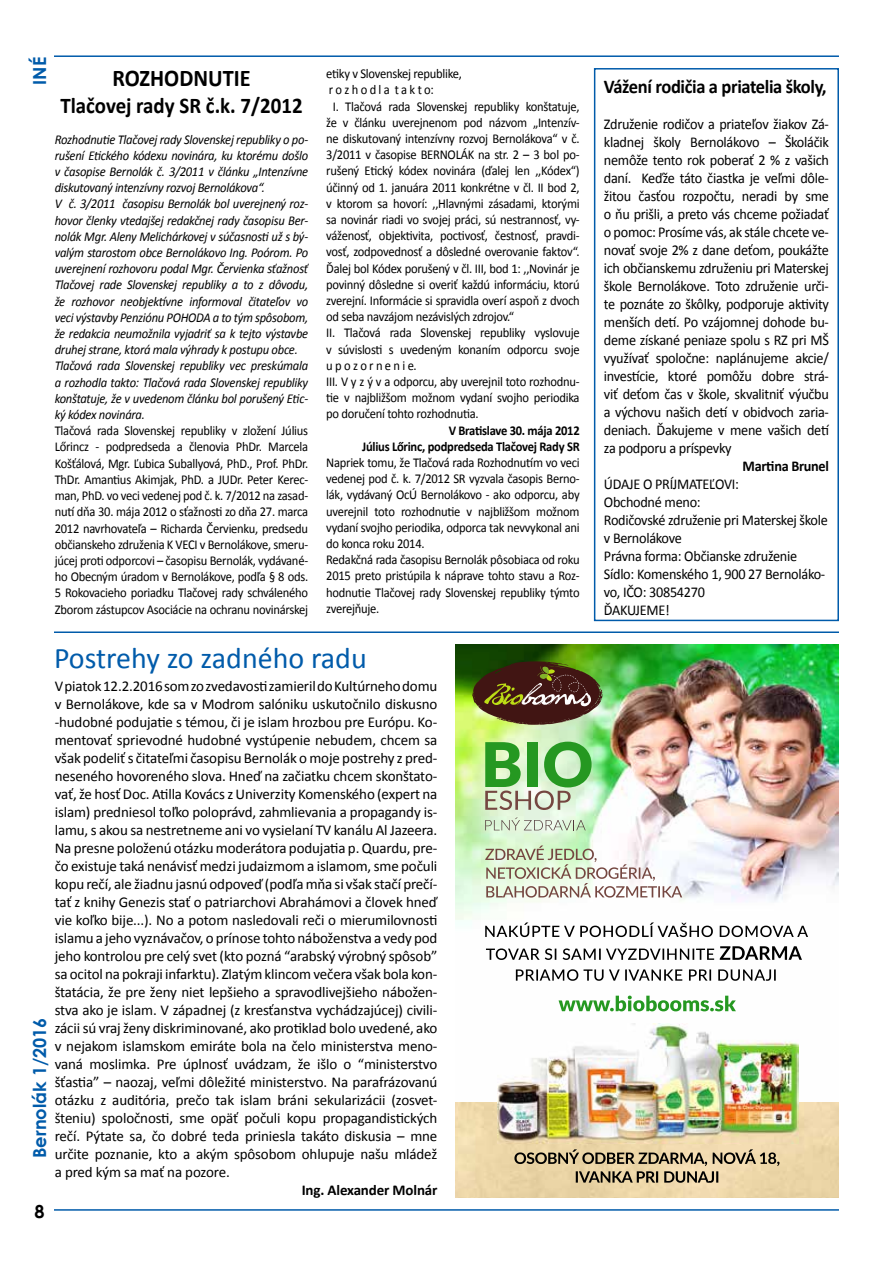
<style>
.page{position:relative;width:893px;height:1263px;background:#fff}
.page>*{position:absolute;margin:0;border:0;box-sizing:border-box;transform-origin:0 0}
.t1{font:30px "Calibri";color:#005baa}
.t2{font:700 24px "Calibri";color:#000;scale:.93 1}
.t3{font:700 22.5px "Calibri";color:#000;scale:.93 1}
.t4{font:700 19.5px "Calibri";letter-spacing:-.02em;color:#000;scale:.95 1}
.t5{font:700 18px "Century Gothic";color:#005baa}
.t6{font:700 18px "Century Gothic";color:#000}
.t7{font:15px/18px "Calibri";letter-spacing:-.02em;color:#000;text-align:justify}
.t8{font:15px/18px "Calibri";letter-spacing:-.02em;color:#000;text-align:justify;scale:.95 1}
.t9{font:700 15px "Calibri";letter-spacing:-.01em;color:#000}
.t10{font:700 15px "Calibri";letter-spacing:-.01em;color:#000;scale:.95 1}
.t11{font:13.5px/16.2px "Calibri";letter-spacing:-.02em;color:#000;text-align:justify;scale:.93 1}
.t12{font:italic 13.5px/16.2px "Calibri";letter-spacing:-.02em;color:#000;scale:.93 1}
.t13{font:700 13.5px/16.2px "Calibri";letter-spacing:-.02em;color:#000;text-align:right;scale:.93 1}
</style>
<div class="page">
<hr style="left:54px;top:55px;width:785px;height:2px;background:#005baa">
<hr style="left:54px;top:1209px;width:785px;height:2px;background:#005baa">
<img style="left:455px;top:644px;width:384px;height:458px">
<img style="left:485px;top:742px;width:297px;height:68px">
<svg style="left:485px;top:817px;width:101px;height:13px"></svg>
<img style="left:472px;top:661px;width:298px;height:64px">
<img style="left:455px;top:1102px;width:384px;height:95px">
<img style="left:498px;top:1024px;width:300px;height:119px">
<svg style="left:559px;top:995px;width:177px;height:16px"></svg>
<svg style="left:514px;top:1149px;width:265px;height:34px;background:#b9a884"></svg>
<svg style="left:484px;top:837px;width:316px;height:64px"></svg>
<svg style="left:485px;top:907px;width:323px;height:30px"></svg>
<svg style="left:486px;top:948px;width:228px;height:12px"></svg>
<svg style="left:720px;top:946px;width:82px;height:14px"></svg>
<svg style="left:516px;top:969px;width:260px;height:12px"></svg>
<hr style="left:54px;top:631px;width:785px;height:2px;background:#005baa">
<div style="left:594px;top:68px;width:245px;height:553px;border:2px solid #005baa"></div>
<h3 class="t5" style="left:26px;top:85px;width:29px;rotate:-90deg">INÉ</h3>
<h2 class="t2" style="left:112px;top:63px;width:150px">ROZHODNUTIE</h2>
<h3 class="t3" style="left:60px;top:91px;width:262px">Tlačovej rady SR č.k. 7/2012</h3>
<p class="t12" style="left:55px;top:131px;width:274px">Rozhodnutie Tlačovej rady Slovenskej republiky o po&shy;rušení Etického kódexu novinára, ku ktorému došlo v časopise Bernolák č. 3/2011 v článku „Intenzívne diskutovaný intenzívny rozvoj Bernolákova“.<br>V č. 3/2011 časopisu Bernolák bol uverejnený roz&shy;hovor členky vtedajšej redakčnej rady časopisu Ber&shy;nolák Mgr. Aleny Melichárkovej v súčasnosti už s bý&shy;valým starostom obce Bernolákovo Ing. Poórom. Po uverejnení rozhovoru podal Mgr. Červienka sťažnosť Tlačovej rade Slovenskej republiky a to z dôvodu, že rozhovor neobjektívne informoval čitateľov vo veci výstavby Penziónu POHODA a to tým spôsobom, že redakcia neumožnila vyjadriť sa k tejto výstavbe druhej strane, ktorá mala výhrady k postupu obce.<br>Tlačová rada Slovenskej republiky vec preskúmala a rozhodla takto: Tlačová rada Slovenskej republiky konštatuje, že v uvedenom článku bol porušený Etic&shy;ký kódex novinára.</p>
<p class="t11" style="left:55px;top:423px;width:274px">Tlačová rada Slovenskej republiky v zložení Július Lőrincz - podpredseda a členovia PhDr. Marcela Košťálová, Mgr. Ľubica Suballyová, PhD., Prof. PhDr.<br>ThDr. Amantius Akimjak, PhD. a JUDr. Peter Kerec&shy;man, PhD. vo veci vedenej pod č. k. 7/2012 na zasad&shy;nutí dňa 30. mája 2012 o sťažnosti zo dňa 27. marca 2012 navrhovateľa – Richarda Červienku, predsedu občianskeho združenia K VECI v Bernolákove, smeru&shy;júcej proti odporcovi – časopisu Bernolák, vydávané&shy;ho Obecným úradom v Bernolákove, podľa § 8 ods.<br>5 Rokovacieho poriadku Tlačovej rady schváleného Zborom zástupcov Asociácie na ochranu novinárskej</p>
<p class="t11" style="left:326px;top:66px;width:147px">etiky v Slovenskej republike,</p>
<p class="t11" style="left:329px;top:82px;width:115px">r o z h o d l a t a k t o:</p>
<p class="t11" style="left:333px;top:98px;width:267px">I. Tlačová rada Slovenskej republiky konštatuje,</p>
<p class="t11" style="left:326px;top:114px;width:274px">že v článku uverejnenom pod názvom „Intenzív-</p>
<p class="t11" style="left:326px;top:130px;width:274px">ne diskutovaný intenzívny rozvoj Bernolákova“ v č.</p>
<p class="t11" style="left:326px;top:147px;width:274px">3/2011 v časopise BERNOLÁK na str. 2 – 3 bol po-</p>
<p class="t11" style="left:326px;top:163px;width:274px">rušený Etický kódex novinára (ďalej len ,,Kódex“)</p>
<p class="t11" style="left:326px;top:179px;width:274px">účinný od 1. januára 2011 konkrétne v čl. II bod 2,</p>
<p class="t11" style="left:326px;top:195px;width:274px">v ktorom sa hovorí: ,,Hlavnými zásadami, ktorými</p>
<p class="t11" style="left:326px;top:211px;width:274px">sa novinár riadi vo svojej práci, sú nestrannosť, vy-</p>
<p class="t11" style="left:326px;top:228px;width:274px">váženosť, objektivita, poctivosť, čestnosť, pravdi-</p>
<p class="t11" style="left:326px;top:244px;width:274px">vosť, zodpovednosť a dôsledné overovanie faktov“.</p>
<p class="t11" style="left:326px;top:260px;width:274px">Ďalej bol Kódex porušený v čl. III, bod 1: ,,Novinár je</p>
<p class="t11" style="left:326px;top:276px;width:274px">povinný dôsledne si overiť každú informáciu, ktorú</p>
<p class="t11" style="left:326px;top:292px;width:274px">zverejní. Informácie si spravidla overí aspoň z dvoch</p>
<p class="t11" style="left:326px;top:309px;width:204px">od seba navzájom nezávislých zdrojov.“</p>
<p class="t11" style="left:326px;top:325px;width:274px">II. Tlačová rada Slovenskej republiky vyslovuje</p>
<p class="t11" style="left:326px;top:341px;width:274px">v súvislosti s uvedeným konaním odporcu svoje</p>
<p class="t11" style="left:326px;top:357px;width:99px">u p o z o r n e n i e.</p>
<p class="t11" style="left:326px;top:373px;width:274px">III. V y z ý v a odporcu, aby uverejnil toto rozhodnu-</p>
<p class="t11" style="left:326px;top:390px;width:274px">tie v najbližšom možnom vydaní svojho periodika</p>
<p class="t11" style="left:326px;top:406px;width:165px">po doručení tohto rozhodnutia.</p>
<p class="t13" style="left:362px;top:422px;width:236px">V Bratislave 30. mája 2012<br>Július Lőrinc, podpredseda Tlačovej Rady SR</p>
<p class="t11" style="left:326px;top:454px;width:274px;text-align:left">Napriek tomu, že Tlačová rada Rozhodnutím vo veci vedenej pod č. k. 7/2012 SR vyzvala časopis Berno&shy;lák, vydávaný OcÚ Bernolákovo - ako odporcu, aby uverejnil toto rozhodnutie v najbližšom možnom vydaní svojho periodika, odporca tak nevvykonal ani do konca roku 2014.<br>Redakčná rada časopisu Bernolák pôsobiaca od roku 2015 preto pristúpila k náprave tohto stavu a Roz&shy;hodnutie Tlačovej rady Slovenskej republiky týmto zverejňuje.</p>
<h1 class="t1" style="left:54px;top:639px;width:314px">Postrehy zo zadného radu</h1>
<p class="t7" style="left:55px;top:677px;width:384px">V piatok 12.2.2016 som zo zvedavosti zamieril do Kultúrneho domu v Bernolákove, kde sa v Modrom salóniku uskutočnilo diskusno -hudobné podujatie s témou, či je islam hrozbou pre Európu. Ko&shy;mentovať sprievodné hudobné vystúpenie nebudem, chcem sa však podeliť s čitateľmi časopisu Bernolák o moje postrehy z pred&shy;neseného hovoreného slova. Hneď na začiatku chcem skonštato&shy;vať, že hosť Doc. Atilla Kovács z Univerzity Komenského (expert na islam) predniesol toľko poloprávd, zahmlievania a propagandy is&shy;lamu, s akou sa nestretneme ani vo vysielaní TV kanálu Al Jazeera.<br>Na presne položenú otázku moderátora podujatia p. Quardu, pre&shy;čo existuje taká nenávisť medzi judaizmom a islamom, sme počuli kopu rečí, ale žiadnu jasnú odpoveď (podľa mňa si však stačí prečí&shy;tať z knihy Genezis stať o patriarchovi Abrahámovi a človek hneď vie koľko bije...). No a potom nasledovali reči o mierumilovnosti islamu a jeho vyznávačov, o prínose tohto náboženstva a vedy pod jeho kontrolou pre celý svet (kto pozná “arabský výrobný spôsob” sa ocitol na pokraji infarktu). Zlatým klincom večera však bola kon&shy;štatácia, že pre ženy niet lepšieho a spravodlivejšieho nábožen&shy;stva ako je islam. V západnej (z kresťanstva vychádzajúcej) civili&shy;zácii sú vraj ženy diskriminované, ako protiklad bolo uvedené, ako v nejakom islamskom emiráte bola na čelo ministerstva meno&shy;vaná moslimka. Pre úplnosť uvádzam, že išlo o “ministerstvo šťastia” – naozaj, veľmi dôležité ministerstvo. Na parafrázovanú otázku z auditória, prečo tak islam bráni sekularizácii (zosvet&shy;šteniu) spoločnosti, sme opäť počuli kopu propagandistických rečí. Pýtate sa, čo dobré teda priniesla takáto diskusia – mne určite poznanie, kto a akým spôsobom ohlupuje našu mládež a pred kým sa mať na pozore.</p>
<p class="t9" style="left:302px;top:1181px;width:137px">Ing. Alexander Molnár</p>
<h3 class="t5" style="left:26px;top:1158px;width:142px;rotate:-90deg">Bernolák 1/2016</h3>
<h3 class="t6" style="left:34px;top:1198px;width:12px">8</h3>
<h3 class="t4" style="left:604px;top:74px;width:236px">Vážení rodičia a priatelia školy,</h3>
<p class="t8" style="left:604px;top:115px;width:238px">Združenie rodičov a priateľov žiakov Zá&shy;kladnej školy Bernolákovo – Školáčik nemôže tento rok poberať 2 % z vašich daní. Keďže táto čiastka je veľmi dôle&shy;žitou časťou rozpočtu, neradi by sme o ňu prišli, a preto vás chceme požiadať o pomoc: Prosíme vás, ak stále chcete ve&shy;novať svoje 2% z dane deťom, poukážte ich občianskemu združeniu pri Materskej škole Bernolákove. Toto združenie urči&shy;te poznáte zo škôlky, podporuje aktivity menších detí. Po vzájomnej dohode bu&shy;deme získané peniaze spolu s RZ pri MŠ využívať spoločne: naplánujeme akcie/ investície, ktoré pomôžu dobre strá&shy;viť deťom čas v škole, skvalitniť výučbu a výchovu našich detí v obidvoch zaria&shy;deniach. Ďakujeme v mene vašich detí za podporu a príspevky</p>
<p class="t10" style="left:743px;top:456px;width:92px">Martina Brunel</p>
<p class="t8" style="left:604px;top:475px;width:237px;text-align:left">ÚDAJE O PRÍJMATEĽOVI:<br>Obchodné meno:<br>Rodičovské združenie pri Materskej škole v Bernolákove<br>Právna forma: Občianske združenie<br>Sídlo: Komenského 1, 900 27 Bernoláko&shy;vo, IČO: 30854270<br>ĎAKUJEME!</p>
</div>
